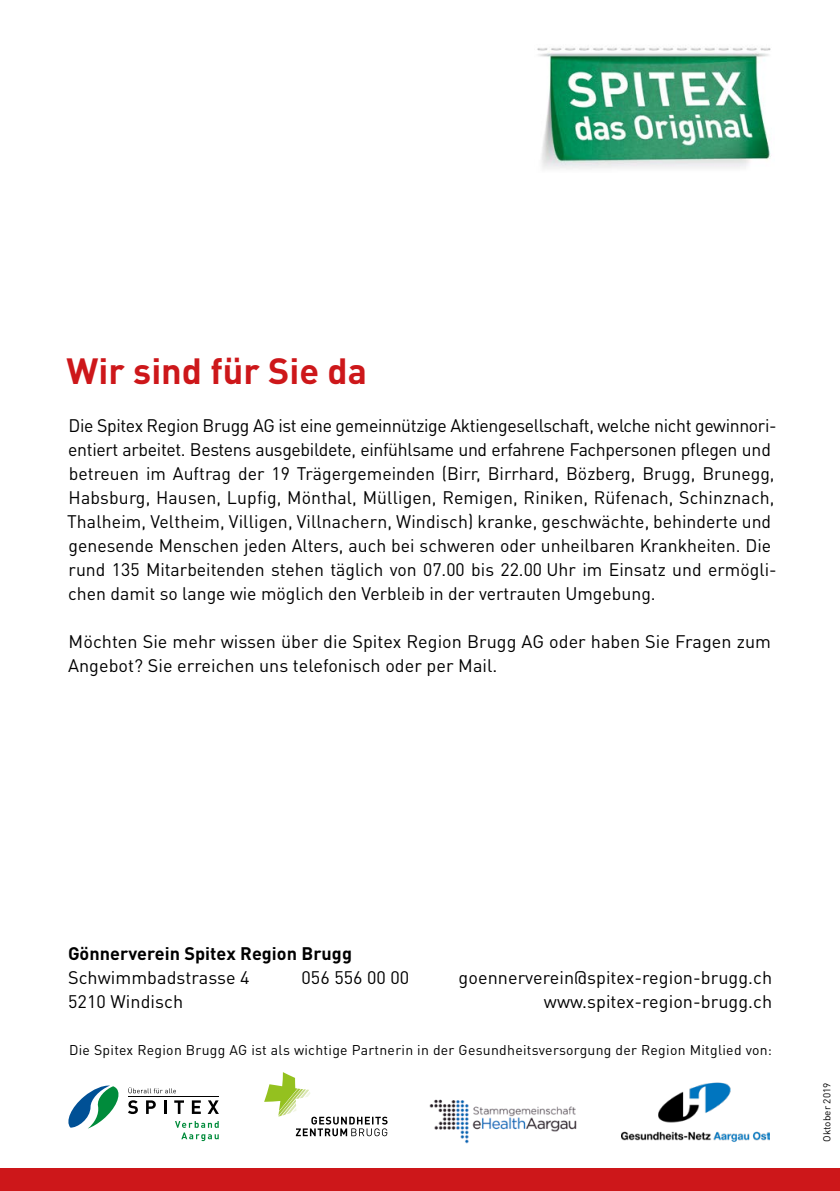
<style>
.page{position:relative;width:840px;height:1191px;background:#fff}
.page>*{position:absolute;margin:0;border:0;box-sizing:border-box;transform-origin:0 0}
.t1{font:700 36px "DIN Pro";color:#cd171a}
.t2{font:18px/24px "DIN Pro";color:#000}
.t3{font:700 18px "DIN Pro";letter-spacing:.005em;color:#000}
.t4{font:14px "DIN Pro";letter-spacing:.02em;color:#000}
.t5{font:10px "DIN Pro";letter-spacing:.005em;color:#000}
</style>
<div class="page">
<div style="left:0;top:1168px;width:839px;height:23px;background:#cd171a"></div>
<hr style="left:839px;top:0;width:1px;height:652px;background:#dadada">
<img style="left:537px;top:47px;width:234px;height:122px">
<svg style="left:68px;top:1085px;width:51px;height:43px"></svg>
<svg style="left:128px;top:1100px;width:10px;height:14px"></svg>
<svg style="left:146px;top:1100px;width:10px;height:14px"></svg>
<svg style="left:164px;top:1100px;width:2px;height:14px"></svg>
<svg style="left:174px;top:1100px;width:10px;height:14px"></svg>
<svg style="left:192px;top:1100px;width:9px;height:14px"></svg>
<svg style="left:207px;top:1100px;width:12px;height:14px"></svg>
<hr style="left:128px;top:1096px;width:91px;height:1px;background:#000">
<svg style="left:128px;top:1087px;width:48px;height:6px"></svg>
<svg style="left:175px;top:1121px;width:44px;height:20px"></svg>
<svg style="left:264px;top:1072px;width:123px;height:64px"></svg>
<img style="left:429px;top:1099px;width:148px;height:45px">
<img style="left:621px;top:1082px;width:147px;height:60px">
<h1 class="t1" style="left:67px;top:347px;width:302px">Wir sind für Sie da</h1>
<p class="t2" style="left:67px;top:413px;width:710px">Die Spitex Region Brugg AG ist eine gemeinnützige Aktiengesellschaft, welche nicht gewinnori&shy;entiert arbeitet. Bestens ausgebildete, einfühlsame und erfahrene Fachpersonen pflegen und betreuen im Auftrag der 19 Trägergemeinden (Birr, Birrhard, Bözberg, Brugg, Brunegg, Habsburg, Hausen, Lupfig, Mönthal, Mülligen, Remigen, Riniken, Rüfenach, Schinznach, Thalheim, Veltheim, Villigen, Villnachern, Windisch) kranke, geschwächte, behinderte und genesende Menschen jeden Alters, auch bei schweren oder unheilbaren Krankheiten. Die rund 135 Mitarbeitenden stehen täglich von 07.00 bis 22.00 Uhr im Einsatz und ermögli&shy;chen damit so lange wie möglich den Verbleib in der vertrauten Umgebung.</p>
<p class="t2" style="left:68px;top:629px;width:704px">Möchten Sie mehr wissen über die Spitex Region Brugg AG oder haben Sie Fragen zum<br>Angebot? Sie erreichen uns telefonisch oder per Mail.</p>
<p class="t3" style="left:68px;top:942px;width:285px">Gönnerverein Spitex Region Brugg</p>
<p class="t2" style="left:68px;top:965px;width:183px">Schwimmbadstrasse 4<br>5210 Windisch</p>
<p class="t2" style="left:301px;top:965px;width:109px">056 556 00 00</p>
<p class="t2" style="left:458px;top:965px;width:315px;text-align:right">goennerverein@spitex-region-brugg.ch www.spitex-region-brugg.ch</p>
<p class="t4" style="left:69px;top:1041px;width:704px">Die Spitex Region Brugg AG ist als wichtige Partnerin in der Gesundheitsversorgung der Region Mitglied von:</p>
<p class="t5" style="left:819px;top:1141px;width:61px;rotate:-90deg">Oktober 2019</p>
</div>
